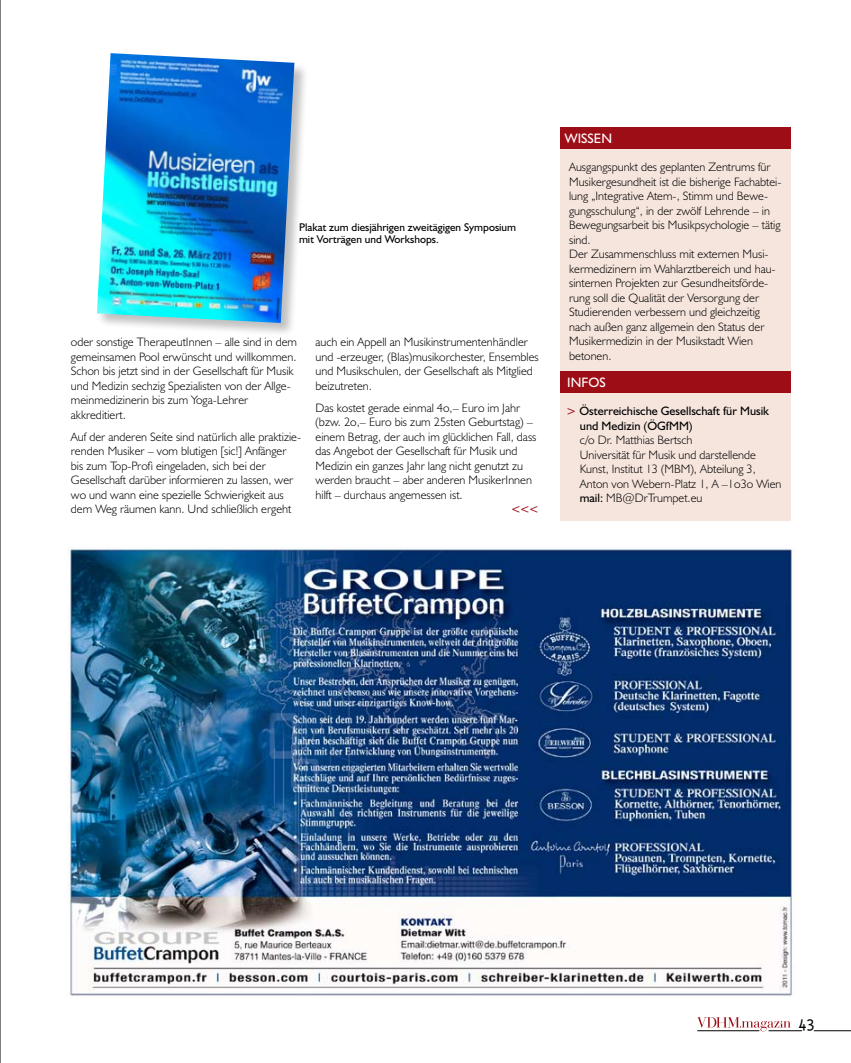
<style>
.page{position:relative;width:851px;height:1063px;background:#fff}
.page>*{position:absolute;margin:0;border:0;box-sizing:border-box;transform-origin:0 0}
.t1{font:300 18.75px "Triplex";color:#000}
.t2{font:13.75px "Humanist 521 BT";color:#fff}
.t3{font:300 12.25px/14.5px "Humanist 521 BT";color:#000}
.t4{font:12.25px/14.5px "Humanist 521 BT";color:#000}
.t5{font:12.25px "Humanist 521 BT";color:#9d0d16}
.t6{font:11.25px/12.5px "Humanist 521 BT";color:#000}
.s1{color:#9d0d16}
.s2{font-weight:400}
</style>
<div class="page">
<hr style="left:0;top:0;width:1px;height:1063px;background:#000">
<hr style="left:814px;top:1031px;width:36px;height:1px;background:#000">
<hr style="left:768px;top:1031px;width:33px;height:1px;background:#000">
<hr style="left:697px;top:1031px;width:62px;height:1px;background:#000">
<svg style="left:697px;top:1017px;width:93px;height:14px"></svg>
<div style="left:96px;top:52px;width:212px;height:285px;background:#000;opacity:.25"></div>
<img style="left:97px;top:53px;width:197px;height:270px">
<div style="left:560px;top:145px;width:230px;height:376px;background:#f6e5dd"></div>
<div style="left:560px;top:127px;width:230px;height:21px;background:#9d0d16"></div>
<div style="left:560px;top:372px;width:230px;height:21px;background:#9d0d16"></div>
<img style="left:68px;top:547px;width:728px;height:450px">
<p class="t6" style="left:299px;top:220px;width:219px">Plakat zum diesjährigen zweitägigen Symposium mit Vorträgen und Workshops.</p>
<p class="t3" style="left:71px;top:335px;width:228px">oder sonstige TherapeutInnen – alle sind in dem gemeinsamen Pool erwünscht und willkommen.<br>Schon bis jetzt sind in der Gesellschaft für Musik und Medizin sechzig Spezialisten von der Allge&shy;meinmedizinerin bis zum Yoga-Lehrer akkreditiert.</p>
<p class="t3" style="left:71px;top:429px;width:232px">Auf der anderen Seite sind natürlich alle praktizie&shy;renden Musiker – vom blutigen [sic!] Anfänger bis zum Top-Profi eingeladen, sich bei der Gesellschaft darüber informieren zu lassen, wer wo und wann eine spezielle Schwierigkeit aus dem Weg räumen kann. Und schließlich ergeht</p>
<p class="t3" style="left:315px;top:335px;width:225px">auch ein Appell an Musikinstrumentenhändler und -erzeuger, (Blas)musikorchester, Ensembles und Musikschulen, der Gesellschaft als Mitglied beizutreten.</p>
<p class="t3" style="left:315px;top:400px;width:222px">Das kostet gerade einmal 4o,– Euro im Jahr (bzw. 2o,– Euro bis zum 25sten Geburtstag) – einem Betrag, der auch im glücklichen Fall, dass das Angebot der Gesellschaft für Musik und Medizin ein ganzes Jahr lang nicht genutzt zu werden braucht – aber anderen MusikerInnen hilft – durchaus angemessen ist.</p>
<p class="t5" style="left:511px;top:501px;width:30px">&lt;&lt;&lt;</p>
<p class="t2" style="left:565px;top:130px;width:49px">WISSEN</p>
<p class="t3" style="left:569px;top:160px;width:214px">Ausgangspunkt des geplanten Zentrums für Musikergesundheit ist die bisherige Fachabtei&shy;lung „Integrative Atem-, Stimm und Bewe&shy;gungsschulung“, in der zwölf Lehrende – in Bewegungsarbeit bis Musikpsychologie – tätig sind.<br>Der Zusammenschluss mit externen Musi&shy;kermedizinern im Wahlarztbereich und hau&shy;sinternen Projekten zur Gesundheitsförde&shy;rung soll die Qualität der Versorgung der Studierenden verbessern und gleichzeitig nach außen ganz allgemein den Status der Musikermedizin in der Musikstadt Wien betonen.</p>
<p class="t2" style="left:567px;top:374px;width:40px">INFOS</p>
<p class="t4" style="left:579px;top:404px;width:191px;text-indent:-14px"><span class="s1">&gt;</span> Österreichische Gesellschaft für Musik und Medizin (ÖGfMM)</p>
<p class="t3" style="left:579px;top:433px;width:203px">c/o Dr. Matthias Bertsch<br>Universität für Musik und darstellende Kunst, Institut 13 (MBM), Abteilung 3, Anton von Webern-Platz 1, A –1o3o Wien <span class="s2">mail:</span> MB@DrTrumpet.eu</p>
<h1 class="t1" style="left:797px;top:1012px;width:19px">43</h1>
</div>
